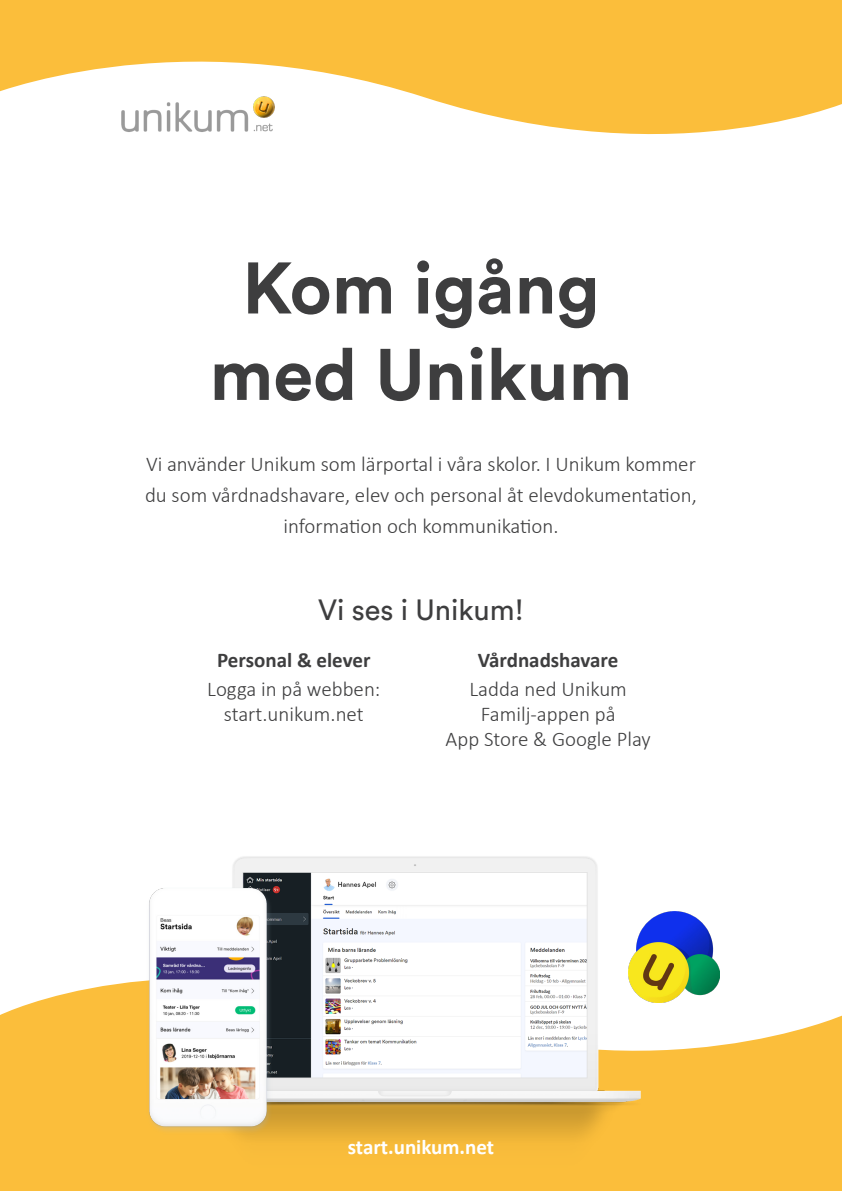
<style>
.page{position:relative;width:842px;height:1191px;background:#fff}
.page>*{position:absolute;margin:0;border:0;box-sizing:border-box;transform-origin:0 0}
.t1{font:700 72px "Circular Std";color:#3e3e3f}
.t2{font:29px "Circular Std";color:#3e3e3f}
.t3{font:300 21px/31px "Calibri";color:#3e3e3f;text-align:center}
.t4{font:700 21px/29px "Calibri";color:#3e3e3f;text-align:center}
.t5{font:700 21px "Calibri";color:#fff}
.s1{font-weight:300}
</style>
<div class="page">
<svg style="left:0;top:968px;width:842px;height:223px;fill:#fbbe3b"></svg>
<img style="left:143px;top:856px;width:544px;height:335px">
<img style="left:629px;top:911px;width:90px;height:91px">
<svg style="left:0;top:0;width:842px;height:135px;fill:#fbbe3b"></svg>
<img style="left:147px;top:887px;width:126px;height:247px">
<p class="t1" style="left:242px;top:242px;width:359px">Kom igång</p>
<p class="t1" style="left:210px;top:328px;width:424px">med Unikum</p>
<p class="t3" style="left:145px;top:448px;width:553px">Vi använder Unikum som lärportal i våra skolor. I Unikum kommer du som vårdnadshavare, elev och personal åt elevdokumentation, information och kommunikation.</p>
<p class="t2" style="left:318px;top:592px;width:207px">Vi ses i Unikum!</p>
<p class="t4" style="left:217px;top:645px;width:155px">Personal &amp; elever</p>
<p class="t3" style="left:207px;top:673px;width:175px">Logga in på webben:</p>
<p class="t3" style="left:224px;top:698px;width:141px">start.unikum.net</p>
<p class="t4" style="left:469px;top:645px;width:159px">Vårdnadshavare<br><span class="s1">Ladda ned Unikum</span></p>
<p class="t3" style="left:481px;top:698px;width:136px">Familj-appen på</p>
<p class="t3" style="left:446px;top:723px;width:207px">App Store &amp; Google Play</p>
<p class="t5" style="left:348px;top:1133px;width:148px">start.unikum.net</p>
</div>
